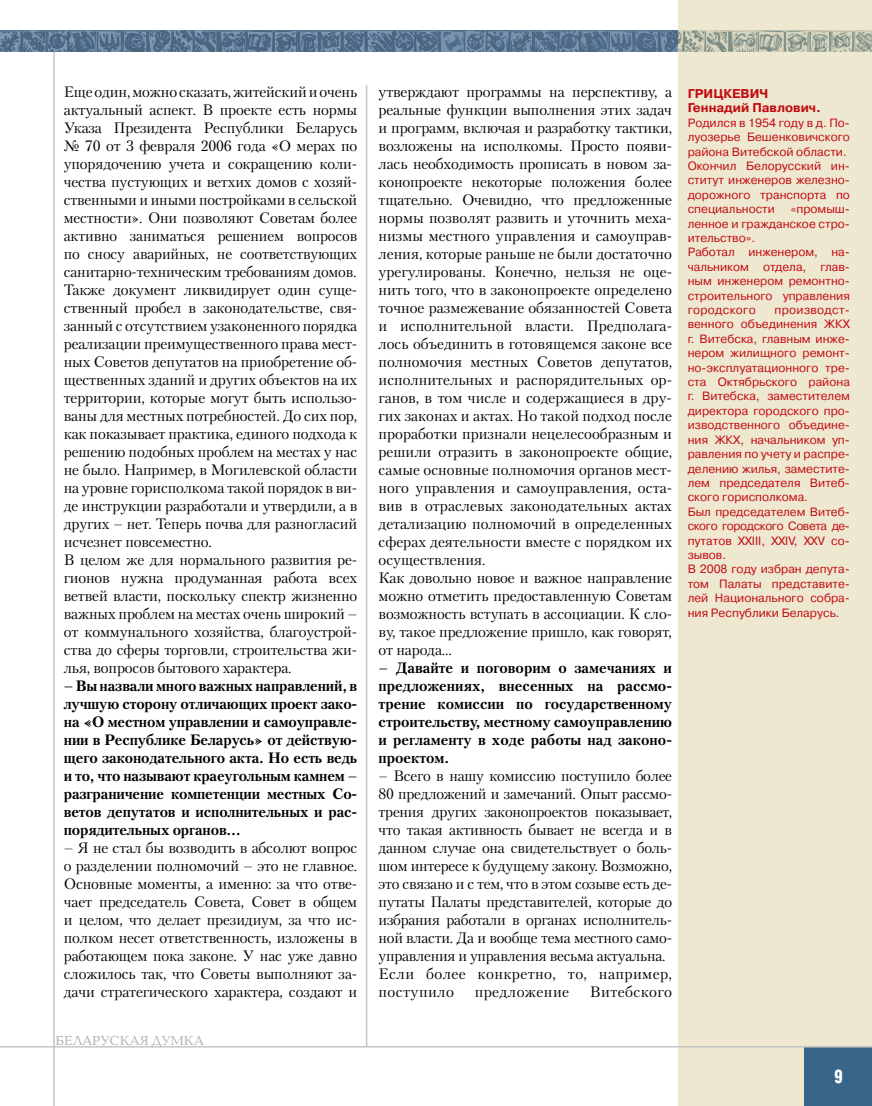
<style>
.page{position:relative;width:872px;height:1106px;background:#fff}
.page>*{position:absolute;margin:0;border:0;box-sizing:border-box;transform-origin:0 0}
.t1{font:700 18px "AG Letterica Cond L";color:#fff;scale:.9 1}
.t2{font:15px/18px "Petersburg C";letter-spacing:-.01em;color:#000}
.t3{font:700 15px/18px "Petersburg C";letter-spacing:-.005em;color:#000;text-align:justify}
.t4{font:15px "Petersburg C";letter-spacing:.025em;color:#000}
.t5{font:13.5px "Baltica C";color:#aeafb2}
.t6{font:700 12.75px/14.4px "Pragmatica C";color:#c10c13}
.t7{font:12px/14.4px "Pragmatica C";color:#c10c13}
</style>
<div class="page">
<div style="left:678px;top:0;width:194px;height:1106px;background:#efe8d1"></div>
<hr style="left:53px;top:52px;width:2px;height:1054px;background:#c3c5c7">
<hr style="left:366px;top:85px;width:1px;height:961px;background:#c3c5c7">
<div style="left:804px;top:1047px;width:68px;height:59px;background:#386688"></div>
<svg style="left:0;top:31px;width:872px;height:21px;background:#6e8497"></svg>
<hr style="left:0;top:1046px;width:872px;height:1px;background:#c3c5c7">
<p class="t2" style="left:64px;top:82px;width:295px">Еще один, можно сказать, житейский и очень актуальный аспект. В проекте есть нормы Указа Президента Республики Беларусь № 70 от 3 февраля 2006 года «О мерах по упорядочению учета и сокращению коли&shy;чества пустующих и ветхих домов с хозяй&shy;ственными и иными постройками в сельской местности». Они позволяют Советам более активно заниматься решением вопросов по сносу аварийных, не соответствующих санитарно-техническим требованиям домов.<br>Также документ ликвидирует один суще&shy;ственный пробел в законодательстве, свя&shy;занный с отсутствием узаконенного порядка реализации преимущественного права мест&shy;ных Советов депутатов на приобретение об&shy;щественных зданий и других объектов на их территории, которые могут быть использо&shy;ваны для местных потребностей. До сих пор, как показывает практика, единого подхода к решению подобных проблем на местах у нас не было. Например, в Могилевской области на уровне горисполкома такой порядок в ви&shy;де инструкции разработали и утвердили, а в других – нет. Теперь почва для разногласий исчезнет повсеместно.<br>В целом же для нормального развития ре&shy;гионов нужна продуманная работа всех ветвей власти, поскольку спектр жизненно важных проблем на местах очень широкий – от коммунального хозяйства, благоустрой&shy;ства до сферы торговли, строительства жи&shy;лья, вопросов бытового характера.</p>
<p class="t3" style="left:64px;top:676px;width:295px">– Вы назвали много важных направлений, в лучшую сторону отличающих проект зако&shy;на «О местном управлении и самоуправле&shy;нии в Республике Беларусь» от действую&shy;щего законодательного акта. Но есть ведь и то, что называют краеугольным камнем – разграничение компетенции местных Со&shy;ветов депутатов и исполнительных и рас&shy;порядительных органов…</p>
<p class="t2" style="left:64px;top:838px;width:295px;text-align:justify">– Я не стал бы возводить в абсолют вопрос о разделении полномочий – это не главное.<br>Основные моменты, а именно: за что отве&shy;чает председатель Совета, Совет в общем и целом, что делает президиум, за что ис&shy;полком несет ответственность, изложены в работающем пока законе. У нас уже давно сложилось так, что Советы выполняют за&shy;дачи стратегического характера, создают и</p>
<p class="t5" style="left:56px;top:1033px;width:150px">БЕЛАРУСКАЯ ДУМКА</p>
<p class="t2" style="left:378px;top:82px;width:295px">утверждают программы на перспективу, а реальные функции выполнения этих задач и программ, включая и разработку тактики, возложены на исполкомы. Просто появи&shy;лась необходимость прописать в новом за&shy;конопроекте некоторые положения более тщательно. Очевидно, что предложенные нормы позволят развить и уточнить меха&shy;низмы местного управления и самоуправ&shy;ления, которые раньше не были достаточно урегулированы. Конечно, нельзя не оце&shy;нить того, что в законопроекте определено точное размежевание обязанностей Совета и исполнительной власти. Предполага&shy;лось объединить в готовящемся законе все полномочия местных Советов депутатов, исполнительных и распорядительных ор&shy;ганов, в том числе и содержащиеся в дру&shy;гих законах и актах. Но такой подход после проработки признали нецелесообразным и решили отразить в законопроекте общие, самые основные полномочия органов мест&shy;ного управления и самоуправления, оста&shy;вив в отраслевых законодательных актах детализацию полномочий в определенных сферах деятельности вместе с порядком их осуществления.<br>Как довольно новое и важное направление можно отметить предоставленную Советам возможность вступать в ассоциации. К сло&shy;ву, такое предложение пришло, как говорят, от народа…</p>
<p class="t3" style="left:378px;top:658px;width:295px">– Давайте и поговорим о замечаниях и предложениях, внесенных на рассмо&shy;трение комиссии по государственному строительству, местному самоуправлению и регламенту в ходе работы над законо&shy;проектом.</p>
<p class="t2" style="left:378px;top:766px;width:295px">– Всего в нашу комиссию поступило более 80 предложений и замечаний. Опыт рассмо&shy;трения других законопроектов показывает, что такая активность бывает не всегда и в данном случае она свидетельствует о боль&shy;шом интересе к будущему закону. Возможно, это связано и с тем, что в этом созыве есть де&shy;путаты Палаты представителей, которые до избрания работали в органах исполнитель&shy;ной власти. Да и вообще тема местного само&shy;управления и управления весьма актуальна.<br>Если более конкретно, то, например, поступило</p>
<p class="t4" style="left:475px;top:983px;width:96px">предложение</p>
<p class="t4" style="left:590px;top:983px;width:84px">Витебского</p>
<p class="t6" style="left:687px;top:86px;width:135px">ГРИЦКЕВИЧ<br>Геннадий Павлович.</p>
<p class="t7" style="left:687px;top:115px;width:164px">Родился в 1954 году в д. По&shy;луозерье Бешенковичского района Витебской области.<br>Окончил Белорусский ин&shy;ститут инженеров железно&shy;дорожного транспорта по специальности</p>
<p class="t7" style="left:687px;top:202px;width:164px;text-indent:103px">«промыш&shy;ленное и гражданское стро&shy;ительство».<br>Работал инженером, на&shy;чальником отдела, глав&shy;ным инженером ремонтно&shy;строительного управления городского</p>
<p class="t7" style="left:687px;top:303px;width:164px;text-indent:87px">производст&shy;венного объединения ЖКХ г. Витебска, главным инже&shy;нером жилищного ремонт&shy;но-эксплуатационного тре&shy;ста Октябрьского района г. Витебска, заместителем директора городского про&shy;изводственного объедине&shy;ния ЖКХ, начальником уп&shy;равления по учету и распре&shy;делению жилья, заместите&shy;лем председателя Витеб&shy;ского горисполкома.<br>Был председателем Витеб&shy;ского городского Совета де&shy;путатов XXIII, XXIV, XXV со&shy;зывов.<br>В 2008 году избран депута&shy;том Палаты представите&shy;лей Национального собра&shy;ния Республики Беларусь.</p>
<p class="t1" style="left:834px;top:1065px;width:11px">9</p>
</div>
